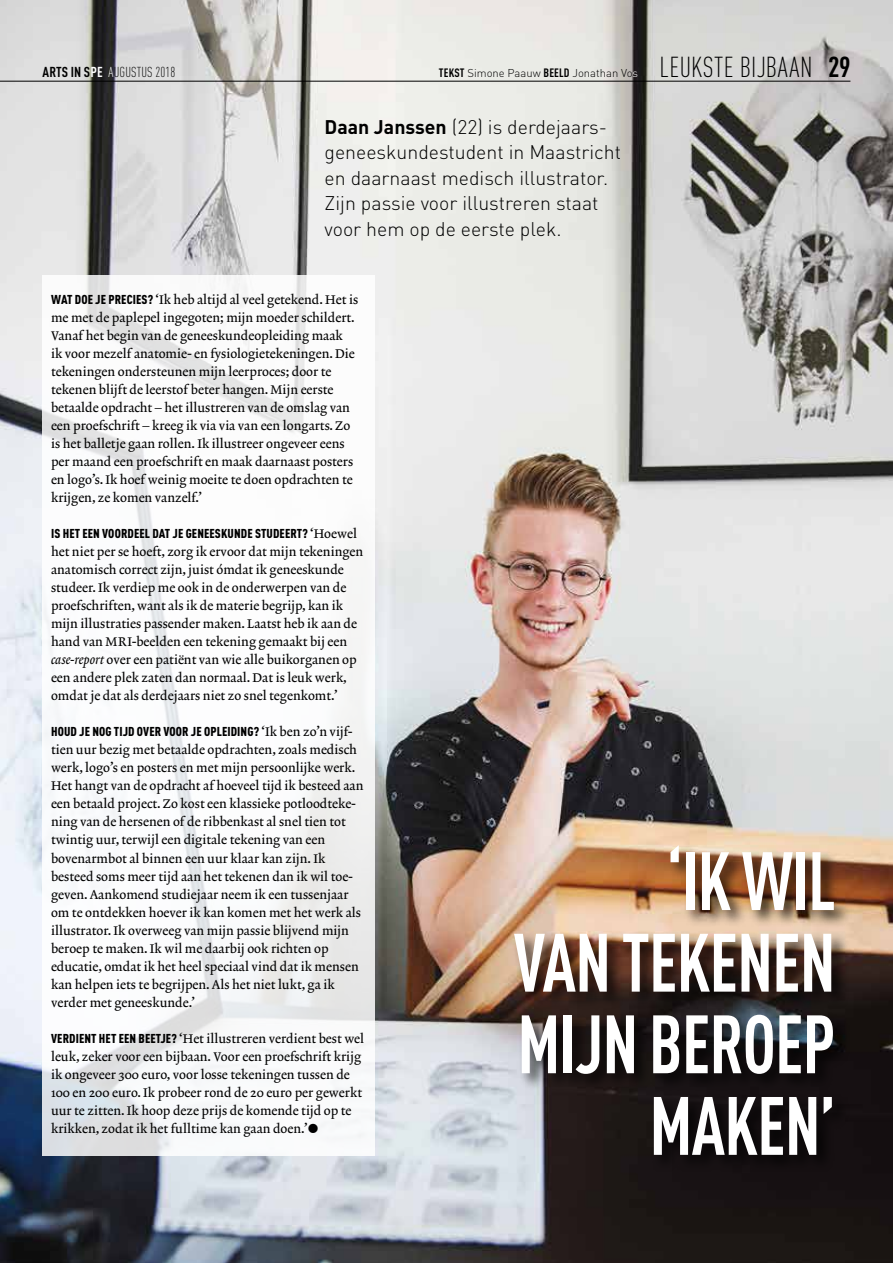
<style>
.page{position:relative;width:893px;height:1263px;background:#fff}
.page>*{position:absolute;margin:0;border:0;box-sizing:border-box;transform-origin:0 0}
.t1{font:700 condensed 81.3px/81.6px "DINOT";letter-spacing:-.01em;color:#fff;text-align:right;scale:.88 1}
.t2{font:300 condensed 28.5px "DINOT";letter-spacing:.02em;color:#000}
.t3{font:300 19.5px/25.5px "DINOT";color:#000}
.t4{font:300 condensed 14.25px "DINOT";letter-spacing:.01em;color:#000}
.t5{font:12.75px/18px "Lexicon No 2 Roman A";color:#000}
.t6{font:900 condensed 12.75px "DINOT";letter-spacing:.01em;color:#000}
.t7{font:300 11.25px "DINOT";color:#000}
.s1{font-weight:700}
.s2{font-weight:700;color:#fff}
.s3{color:#fff}
.s4{font-weight:700;font-stretch:condensed;font-size:12px}
.s5{font-family:"DINOT";font-weight:900;font-stretch:condensed}
.s6{font-family:"Lexicon No 2 Roman A";font-weight:400;font-stretch:normal}
.s7{font-family:"Lexicon No 2 Italic A"}
</style>
<div class="page">
<img style="left:0;top:0;width:893px;height:1263px">
<hr style="left:0;top:81px;width:850px;height:1px;background:#000">
<svg style="left:43px;top:275px;width:332px;height:880px"></svg>
<div style="left:512px;top:844px;width:340px;height:329px;background:#000;opacity:.75"></div>
<svg style="left:309px;top:1123px;width:9px;height:9px"></svg>
<p class="t4" style="left:43px;top:63px;width:134px"><span class="s1">ARTS IN S</span><span class="s2">PE</span> <span class="s3">A</span>UGUSTUS 2018</p>
<p class="t7" style="left:439px;top:66px;width:201px"><span class="s4">TEKST</span> Simone Paauw <span class="s4">BEELD</span> Jonathan Vo<span class="s3">s</span></p>
<h2 class="t2" style="left:660px;top:50px;width:192px">LEUKSTE BIJBAAN <span class="s1">29</span></h2>
<h3 class="t3" style="left:325px;top:114px;width:298px"><span class="s1">Daan Janssen</span> (22) is derdejaars&shy;geneeskundestudent in Maastricht en daarnaast medisch illustrator.<br>Zijn passie voor illustreren staat voor hem op de eerste plek.</h3>
<p class="t5" style="left:51px;top:292px;width:309px"><span class="s5">WAT DOE JE PRECIES?</span> ‘Ik heb altijd al veel getekend. Het is me met de paplepel ingegoten; mijn moeder schildert.<br>Vanaf het begin van de geneeskundeopleiding maak<br>ik voor mezelf anatomie- en fysiologietekeningen. Die tekeningen ondersteunen mijn leerproces; door te tekenen blijft de leerstof beter hangen. Mijn eerste betaalde opdracht – het illustreren van de omslag van een proefschrift – kreeg ik via via van een longarts. Zo is het balletje gaan rollen. Ik illustreer ongeveer eens per maand een proefschrift en maak daarnaast posters en logo’s. Ik hoef weinig moeite te doen opdrachten te krijgen, ze komen vanzelf.’</p>
<p class="t6" style="left:51px;top:526px;width:307px">IS HET EEN VOORDEEL DAT JE GENEESKUNDE STUDEERT? <span class="s6">‘Hoewel</span></p>
<p class="t5" style="left:51px;top:544px;width:314px">het niet per se hoeft, zorg ik ervoor dat mijn tekeningen anatomisch correct zijn, juist ómdat ik geneeskunde studeer. Ik verdiep me ook in de onderwerpen van de proefschriften, want als ik de materie begrijp, kan ik mijn illustraties passender maken. Laatst heb ik aan de hand van MRI-beelden een tekening gemaakt bij een <span class="s7">case-report</span> over een patiënt van wie alle buikorganen op een andere plek zaten dan normaal. Dat is leuk werk, omdat je dat als derdejaars niet zo snel tegenkomt.’</p>
<p class="t6" style="left:51px;top:724px;width:303px">HOUD JE NOG TIJD OVER VOOR JE OPLEIDING? <span class="s6">‘Ik ben zo’n vijf-</span></p>
<p class="t5" style="left:51px;top:742px;width:314px">tien uur bezig met betaalde opdrachten, zoals medisch werk, logo’s en posters en met mijn persoonlijke werk.<br>Het hangt van de opdracht af hoeveel tijd ik besteed aan een betaald project. Zo kost een klassieke potloodteke&shy;ning van de hersenen of de ribbenkast al snel tien tot twintig uur, terwijl een digitale tekening van een bovenarmbot al binnen een uur klaar kan zijn. Ik besteed soms meer tijd aan het tekenen dan ik wil toe&shy;geven. Aankomend studiejaar neem ik een tussenjaar om te ontdekken hoever ik kan komen met het werk als illustrator. Ik overweeg van mijn passie blijvend mijn beroep te maken. Ik wil me daarbij ook richten op educatie, omdat ik het heel speciaal vind dat ik mensen kan helpen iets te begrijpen. Als het niet lukt, ga ik verder met geneeskunde.’</p>
<p class="t5" style="left:51px;top:1030px;width:315px"><span class="s5">VERDIENT HET EEN BEETJE?</span> ‘Het illustreren verdient best wel leuk, zeker voor een bijbaan. Voor een proefschrift krijg ik ongeveer 300 euro, voor losse tekeningen tussen de 100 en 200 euro. Ik probeer rond de 20 euro per gewerkt uur te zitten. Ik hoop deze prijs de komende tijd op te krikken, zodat ik het fulltime kan gaan doen.’</p>
<h1 class="t1" style="left:514px;top:839px;width:368px">‘IK WIL<br>VAN TEKENEN<br>MIJN BEROEP<br>MAKEN’</h1>
</div>
